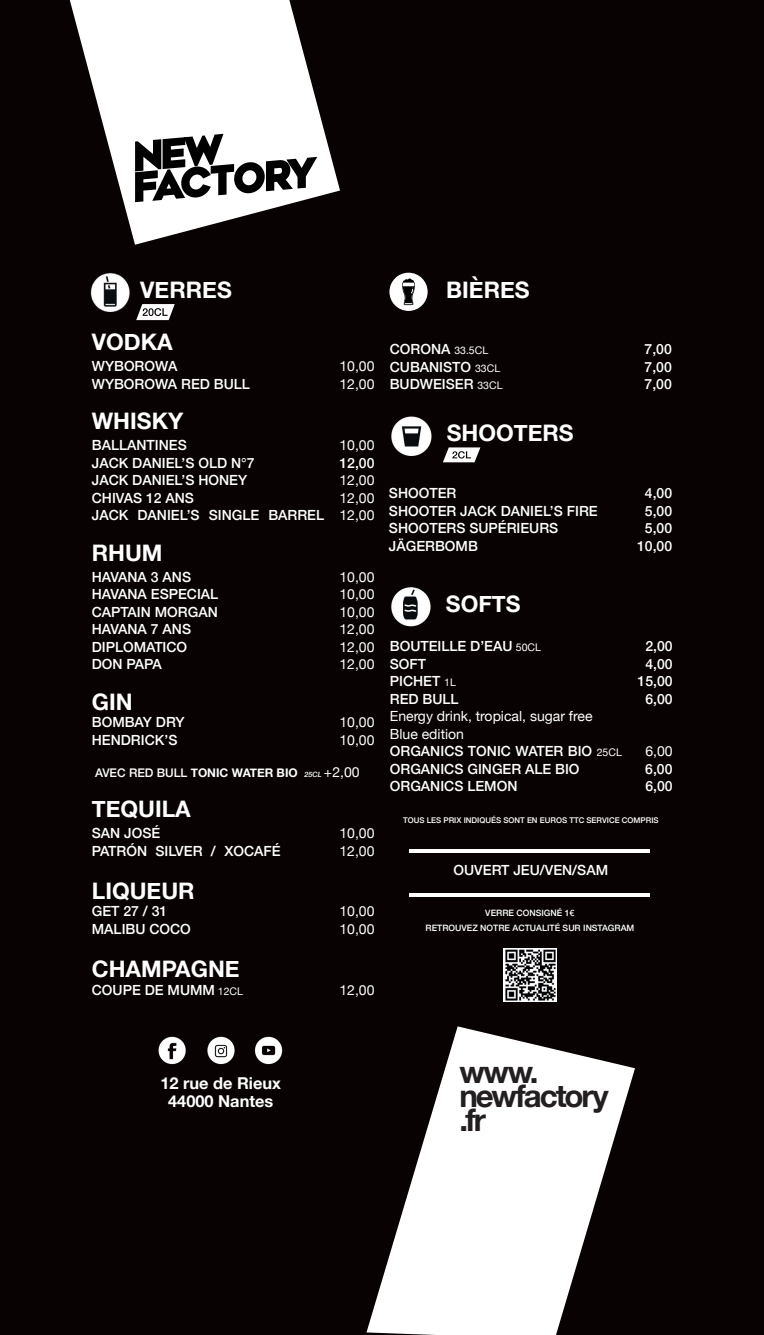
<style>
.page{position:relative;width:764px;height:1335px;background:#fff}
.page>*{position:absolute;margin:0;border:0;box-sizing:border-box;transform-origin:0 0}
.t1{font:700 31.32px/23.8px "Helvetica Neue";letter-spacing:-.065em;color:#231f20}
.t2{font:700 22.75px "Helvetica Neue";color:#fff}
.t3{font:700 16.45px/17.8px "Helvetica Neue";color:#fff;text-align:center}
.t4{font:500 14px/17.5px "Helvetica Neue";color:#fff;text-align:right}
.t5{font:14px/17.5px "Helvetica Neue";color:#fff}
.t6{font:700 11.9px "Helvetica Neue";color:#fff}
.t7{font:500 8.75px/15.8px "Helvetica Neue";color:#fff;text-align:center}
.t8{font:500 7.88px "Helvetica Neue";color:#fff}
.s1{font-weight:400}
.s2{font-weight:500}
.s3{font-weight:500;font-style:italic;font-size:7.35px}
.s4{font-weight:400;font-size:14px}
.s5{font-weight:400;font-size:10.5px}
.s6{font-size:10.5px}
</style>
<div class="page">
<div style="left:0;top:0;width:764px;height:1334px;background:#080302"></div>
<svg style="left:70px;top:0;width:270px;height:245px;fill:#fff"></svg>
<svg style="left:135px;top:134px;width:182px;height:68px"></svg>
<svg style="left:366px;top:1026px;width:269px;height:308px;fill:#fff"></svg>
<img style="left:90px;top:272px;width:40px;height:40px">
<img style="left:158px;top:1036px;width:125px;height:29px">
<hr style="left:410px;top:849px;width:240px;height:4px;background:#fff">
<hr style="left:410px;top:893px;width:240px;height:4px;background:#fff">
<svg style="left:136px;top:304px;width:39px;height:16px"></svg>
<img style="left:391px;top:416px;width:41px;height:40px">
<svg style="left:443px;top:447px;width:37px;height:15px"></svg>
<img style="left:391px;top:587px;width:40px;height:40px">
<div style="left:389px;top:273px;width:39px;height:38px;background:#fff;border-radius:50%"></div>
<svg style="left:402px;top:278px;width:13px;height:27px"></svg>
<img style="left:504px;top:948px;width:53px;height:53px">
<h2 class="t2" style="left:140px;top:272px;width:93px">VERRES</h2>
<h2 class="t2" style="left:446px;top:272px;width:85px">BIÈRES</h2>
<h2 class="t2" style="left:92px;top:324px;width:82px">VODKA</h2>
<p class="t4" style="left:92px;top:356px;width:87px">WYBOROWA</p>
<p class="t5" style="left:339px;top:358px;width:37px">10,00</p>
<p class="t4" style="left:92px;top:374px;width:160px">WYBOROWA RED BULL</p>
<p class="t5" style="left:339px;top:376px;width:37px">12,00</p>
<h2 class="t2" style="left:92px;top:403px;width:93px">WHISKY</h2>
<p class="t4" style="left:92px;top:435px;width:96px">BALLANTINES</p>
<p class="t5" style="left:339px;top:437px;width:37px">10,00</p>
<p class="t4" style="left:92px;top:453px;width:164px">JACK DANIEL’S OLD N°7</p>
<p class="t4" style="left:339px;top:453px;width:37px">12,00</p>
<p class="t4" style="left:92px;top:470px;width:157px">JACK DANIEL’S HONEY</p>
<p class="t5" style="left:339px;top:472px;width:37px">12,00</p>
<p class="t4" style="left:92px;top:488px;width:104px">CHIVAS 12 ANS</p>
<p class="t4" style="left:92px;top:488px;width:284px"><span class="s1">12,00<br></span>JACK DANIEL’S SINGLE BARREL <span class="s1">12,00</span></p>
<h2 class="t2" style="left:92px;top:535px;width:72px">RHUM</h2>
<p class="t4" style="left:92px;top:567px;width:101px">HAVANA 3 ANS</p>
<p class="t5" style="left:339px;top:569px;width:37px">10,00</p>
<p class="t4" style="left:92px;top:584px;width:128px">HAVANA ESPECIAL</p>
<p class="t5" style="left:339px;top:586px;width:37px">10,00</p>
<p class="t4" style="left:92px;top:602px;width:128px">CAPTAIN MORGAN</p>
<p class="t5" style="left:339px;top:604px;width:37px">10,00</p>
<p class="t4" style="left:92px;top:619px;width:101px">HAVANA 7 ANS</p>
<p class="t5" style="left:339px;top:621px;width:37px">12,00</p>
<p class="t4" style="left:92px;top:637px;width:97px">DIPLOMATICO</p>
<p class="t5" style="left:339px;top:639px;width:37px">12,00</p>
<p class="t4" style="left:92px;top:654px;width:72px">DON PAPA</p>
<p class="t5" style="left:339px;top:656px;width:37px">12,00</p>
<h2 class="t2" style="left:92px;top:684px;width:42px">GIN</h2>
<p class="t4" style="left:92px;top:712px;width:94px">BOMBAY DRY</p>
<p class="t5" style="left:339px;top:714px;width:37px">10,00</p>
<p class="t4" style="left:92px;top:730px;width:87px">HENDRICK’S</p>
<p class="t5" style="left:339px;top:732px;width:37px">10,00</p>
<p class="t6" style="left:95px;top:763px;width:266px"><span class="s2">AVEC RED BULL</span> TONIC WATER BIO <span class="s3">25CL</span> <span class="s4">+2,00</span></p>
<h2 class="t2" style="left:92px;top:791px;width:100px">TEQUILA</h2>
<p class="t4" style="left:92px;top:823px;width:70px">SAN JOSÉ</p>
<p class="t5" style="left:339px;top:825px;width:37px">10,00</p>
<p class="t4" style="left:92px;top:841px;width:190px">PATRÓN SILVER / XOCAFÉ</p>
<p class="t5" style="left:340px;top:843px;width:37px">12,00</p>
<h2 class="t2" style="left:92px;top:873px;width:104px">LIQUEUR</h2>
<p class="t4" style="left:92px;top:901px;width:77px">GET 27 / 31</p>
<p class="t5" style="left:339px;top:903px;width:37px">10,00</p>
<p class="t4" style="left:92px;top:919px;width:101px">MALIBU COCO</p>
<p class="t5" style="left:339px;top:921px;width:37px">10,00</p>
<h2 class="t2" style="left:92px;top:951px;width:149px">CHAMPAGNE</h2>
<p class="t4" style="left:92px;top:979px;width:153px">COUPE DE MUMM <span class="s5">12CL</span></p>
<p class="t5" style="left:339px;top:981px;width:37px">12,00</p>
<p class="t4" style="left:390px;top:339px;width:100px">CORONA <span class="s5">33.5CL</span></p>
<p class="t4" style="left:645px;top:339px;width:29px">7,00</p>
<p class="t4" style="left:390px;top:357px;width:112px">CUBANISTO <span class="s5">33CL</span></p>
<p class="t4" style="left:645px;top:357px;width:29px">7,00</p>
<p class="t4" style="left:390px;top:374px;width:114px">BUDWEISER <span class="s5">33CL</span></p>
<p class="t4" style="left:645px;top:374px;width:29px">7,00</p>
<h2 class="t2" style="left:447px;top:415px;width:128px">SHOOTERS</h2>
<p class="t4" style="left:389px;top:483px;width:69px">SHOOTER</p>
<p class="t4" style="left:645px;top:483px;width:29px">4,00</p>
<p class="t4" style="left:389px;top:501px;width:210px">SHOOTER JACK DANIEL’S FIRE</p>
<p class="t4" style="left:645px;top:501px;width:29px">5,00</p>
<p class="t4" style="left:389px;top:518px;width:171px">SHOOTERS SUPÉRIEURS</p>
<p class="t4" style="left:645px;top:518px;width:29px">5,00</p>
<p class="t4" style="left:389px;top:536px;width:90px">JÄGERBOMB</p>
<p class="t4" style="left:637px;top:536px;width:37px">10,00</p>
<h2 class="t2" style="left:446px;top:586px;width:76px">SOFTS</h2>
<p class="t4" style="left:390px;top:636px;width:153px">BOUTEILLE D’EAU <span class="s5">50CL</span></p>
<p class="t4" style="left:645px;top:636px;width:29px">2,00</p>
<p class="t4" style="left:390px;top:654px;width:38px">SOFT</p>
<p class="t4" style="left:645px;top:654px;width:29px">4,00</p>
<p class="t4" style="left:390px;top:671px;width:68px">PICHET <span class="s5">1L</span></p>
<p class="t4" style="left:638px;top:671px;width:37px">15,00</p>
<p class="t4" style="left:390px;top:689px;width:70px">RED BULL</p>
<p class="t4" style="left:645px;top:689px;width:29px">6,00</p>
<p class="t5" style="left:390px;top:708px;width:233px">Energy drink, tropical, sugar free<br>Blue edition<br><span class="s2">ORGANICS TONIC WATER BIO</span> <span class="s6">25CL</span></p>
<p class="t5" style="left:645px;top:743px;width:29px">6,00</p>
<p class="t4" style="left:390px;top:759px;width:191px">ORGANICS GINGER ALE BIO</p>
<p class="t4" style="left:645px;top:759px;width:29px">6,00</p>
<p class="t4" style="left:390px;top:776px;width:129px">ORGANICS LEMON</p>
<p class="t4" style="left:645px;top:776px;width:29px">6,00</p>
<p class="t8" style="left:403px;top:814px;width:257px">TOUS LES PRIX INDIQUÉS SONT EN EUROS TTC SERVICE COMPRIS</p>
<p class="t4" style="left:454px;top:860px;width:156px">OUVERT JEU/VEN/SAM</p>
<p class="t7" style="left:425px;top:903px;width:210px">VERRE CONSIGNÉ 1€<br>RETROUVEZ NOTRE ACTUALITÉ SUR INSTAGRAM</p>
<p class="t3" style="left:160px;top:1074px;width:122px">12 rue de Rieux<br>44000 Nantes</p>
<h1 class="t1" style="left:459px;top:1060px;width:151px">www. newfactory .fr</h1>
</div>
